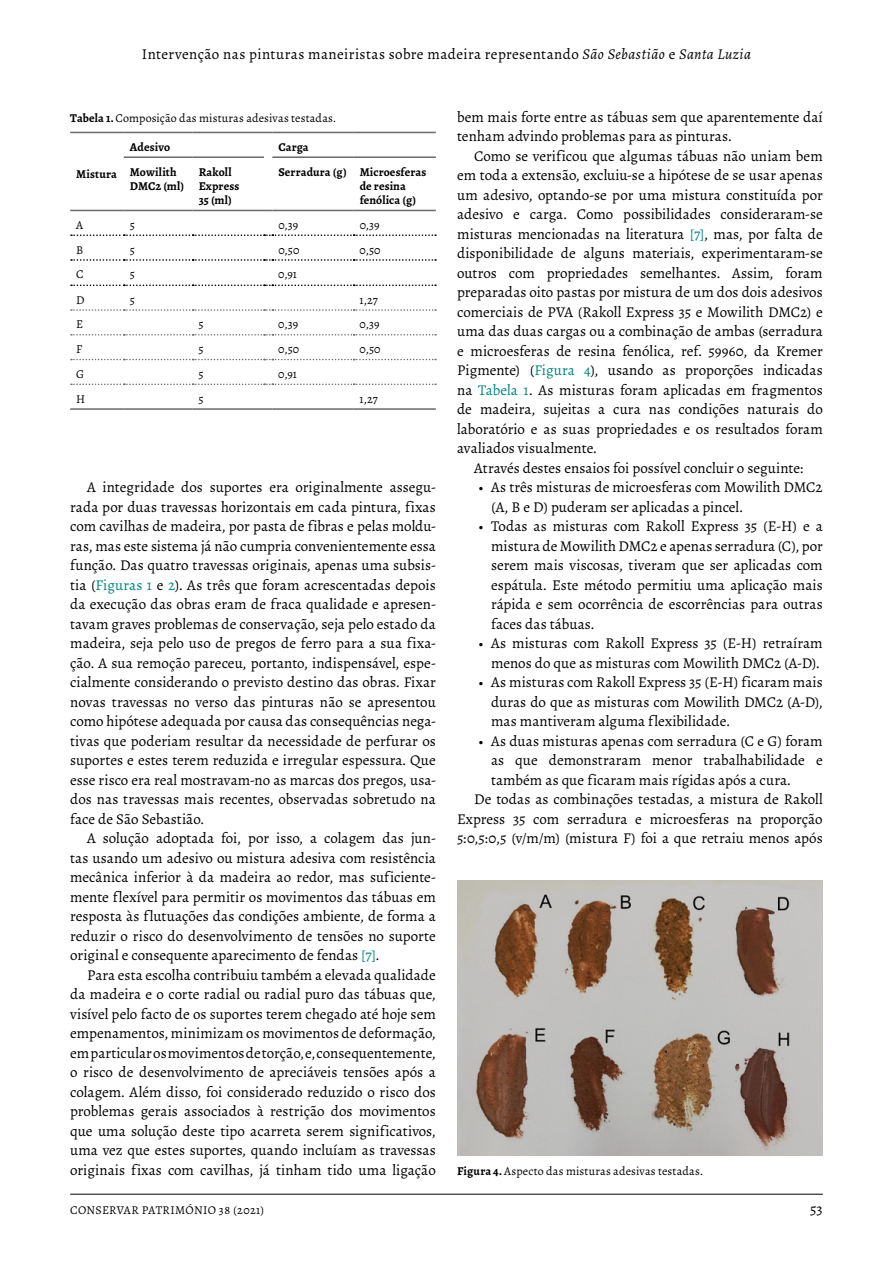
<style>
.page{position:relative;width:893px;height:1263px;background:#fff}
.page>*{position:absolute;margin:0;border:0;box-sizing:border-box;transform-origin:0 0}
.t1{font:15px/19.5px "Alegreya";color:#000;text-align:justify}
.t2{font:15px "Alegreya";letter-spacing:.025em;color:#000}
.t3{font:12px "Alegreya";letter-spacing:.015em;color:#000}
.t4{font:700 12px/14.2px "Alegreya";letter-spacing:.01em;color:#000}
.s1{font-style:italic}
.s2{font-weight:700}
.s3{color:#00867e}
</style>
<div class="page">
<hr style="left:70px;top:1194px;width:753px;height:1px;background:#000">
<hr style="left:70px;top:408px;width:54px;height:2px;background:#706f6f">
<hr style="left:124px;top:408px;width:69px;height:2px;background:#706f6f">
<hr style="left:193px;top:408px;width:71px;height:2px;background:#706f6f">
<svg style="left:264px;top:408px;width:8px;height:2px"></svg>
<hr style="left:272px;top:408px;width:82px;height:2px;background:#706f6f">
<hr style="left:354px;top:408px;width:82px;height:2px;background:#706f6f">
<svg style="left:71px;top:234px;width:365px;height:2px"></svg>
<svg style="left:71px;top:259px;width:365px;height:2px"></svg>
<svg style="left:71px;top:284px;width:365px;height:2px"></svg>
<hr style="left:70px;top:132px;width:54px;height:1px;background:#706f6f">
<hr style="left:124px;top:132px;width:69px;height:1px;background:#706f6f">
<hr style="left:193px;top:132px;width:71px;height:1px;background:#706f6f">
<hr style="left:272px;top:132px;width:82px;height:1px;background:#706f6f">
<hr style="left:354px;top:132px;width:82px;height:1px;background:#706f6f">
<hr style="left:124px;top:156px;width:69px;height:2px;background:#706f6f">
<hr style="left:193px;top:156px;width:71px;height:2px;background:#706f6f">
<hr style="left:272px;top:156px;width:82px;height:2px;background:#706f6f">
<hr style="left:354px;top:156px;width:82px;height:2px;background:#706f6f">
<hr style="left:70px;top:210px;width:54px;height:1px;background:#706f6f">
<hr style="left:124px;top:210px;width:69px;height:1px;background:#706f6f">
<hr style="left:193px;top:210px;width:71px;height:1px;background:#706f6f">
<hr style="left:272px;top:210px;width:82px;height:1px;background:#706f6f">
<hr style="left:354px;top:210px;width:82px;height:1px;background:#706f6f">
<svg style="left:71px;top:309px;width:365px;height:2px"></svg>
<svg style="left:71px;top:334px;width:365px;height:2px"></svg>
<svg style="left:71px;top:359px;width:365px;height:1px"></svg>
<svg style="left:71px;top:384px;width:365px;height:1px"></svg>
<img style="left:457px;top:881px;width:366px;height:274px">
<p class="t2" style="left:142px;top:44px;width:611px">Intervenção nas pinturas maneiristas sobre madeira representando <span class="s1">São Sebastião</span> e <span class="s1">Santa Luzia</span></p>
<p class="t3" style="left:70px;top:110px;width:267px"><span class="s2">Tabela 1.</span> Composição das misturas adesivas testadas.</p>
<p class="t4" style="left:76px;top:166px;width:42px">Mistura</p>
<p class="t4" style="left:130px;top:140px;width:42px">Adesivo</p>
<p class="t4" style="left:278px;top:140px;width:32px">Carga</p>
<p class="t4" style="left:130px;top:165px;width:56px">Mowilith<br>DMC2 (ml)</p>
<p class="t4" style="left:199px;top:165px;width:42px">Rakoll<br>Express<br>35 (ml)</p>
<p class="t4" style="left:360px;top:165px;width:68px;text-indent:-81px">Serradura (g) Microesferas de resina fenólica (g)</p>
<p class="t3" style="left:76px;top:218px;width:8px">A</p>
<p class="t3" style="left:130px;top:218px;width:7px">5</p>
<p class="t3" style="left:278px;top:218px;width:21px">0,39</p>
<p class="t3" style="left:360px;top:218px;width:21px">0,39</p>
<p class="t3" style="left:76px;top:242px;width:9px">B</p>
<p class="t3" style="left:130px;top:242px;width:7px">5</p>
<p class="t3" style="left:278px;top:242px;width:23px">0,50</p>
<p class="t3" style="left:360px;top:242px;width:23px">0,50</p>
<p class="t3" style="left:76px;top:267px;width:9px">C</p>
<p class="t3" style="left:130px;top:267px;width:7px">5</p>
<p class="t3" style="left:278px;top:267px;width:20px">0,91</p>
<p class="t3" style="left:76px;top:292px;width:10px">D</p>
<p class="t3" style="left:130px;top:292px;width:7px">5</p>
<p class="t3" style="left:360px;top:292px;width:20px">1,27</p>
<p class="t3" style="left:76px;top:317px;width:9px">E</p>
<p class="t3" style="left:199px;top:317px;width:7px">5</p>
<p class="t3" style="left:278px;top:317px;width:21px">0,39</p>
<p class="t3" style="left:360px;top:317px;width:21px">0,39</p>
<p class="t3" style="left:76px;top:342px;width:8px">F</p>
<p class="t3" style="left:199px;top:342px;width:7px">5</p>
<p class="t3" style="left:278px;top:342px;width:23px">0,50</p>
<p class="t3" style="left:360px;top:342px;width:23px">0,50</p>
<p class="t3" style="left:76px;top:367px;width:10px">G</p>
<p class="t3" style="left:199px;top:367px;width:7px">5</p>
<p class="t3" style="left:278px;top:367px;width:20px">0,91</p>
<p class="t3" style="left:76px;top:391px;width:11px">H</p>
<p class="t3" style="left:199px;top:391px;width:7px">5</p>
<p class="t3" style="left:360px;top:391px;width:20px">1,27</p>
<p class="t1" style="left:70px;top:477px;width:367px;text-indent:17px">A integridade dos suportes era originalmente assegu&shy;rada por duas travessas horizontais em cada pintura, fixas com cavilhas de madeira, por pasta de fibras e pelas moldu&shy;ras, mas este sistema já não cumpria convenientemente essa função. Das quatro travessas originais, apenas uma subsis&shy;tia (<span class="s3">Figuras 1</span> e <span class="s3">2</span>). As três que foram acrescentadas depois da execução das obras eram de fraca qualidade e apresen&shy;tavam graves problemas de conservação, seja pelo estado da madeira, seja pelo uso de pregos de ferro para a sua fixa&shy;ção. A sua remoção pareceu, portanto, indispensável, espe&shy;cialmente considerando o previsto destino das obras. Fixar novas travessas no verso das pinturas não se apresentou como hipótese adequada por causa das consequências nega&shy;tivas que poderiam resultar da necessidade de perfurar os suportes e estes terem reduzida e irregular espessura. Que esse risco era real mostravam-no as marcas dos pregos, usa&shy;dos nas travessas mais recentes, observadas sobretudo na face de São Sebastião.</p>
<p class="t1" style="left:70px;top:828px;width:367px;text-indent:17px">A solução adoptada foi, por isso, a colagem das jun&shy;tas usando um adesivo ou mistura adesiva com resistência mecânica inferior à da madeira ao redor, mas suficiente&shy;mente flexível para permitir os movimentos das tábuas em resposta às flutuações das condições ambiente, de forma a reduzir o risco do desenvolvimento de tensões no suporte original e consequente aparecimento de fendas <span class="s3">[7]</span>.</p>
<p class="t1" style="left:70px;top:965px;width:367px;text-indent:17px">Para esta escolha contribuiu também a elevada qualidade da madeira e o corte radial ou radial puro das tábuas que, visível pelo facto de os suportes terem chegado até hoje sem empenamentos, minimizam os movimentos de deformação, em particular os movimentos de torção, e, consequentemente, o risco de desenvolvimento de apreciáveis tensões após a colagem. Além disso, foi considerado reduzido o risco dos problemas gerais associados à restrição dos movimentos que uma solução deste tipo acarreta serem significativos, uma vez que estes suportes, quando incluíam as travessas originais fixas com cavilhas, já tinham tido uma ligação</p>
<p class="t1" style="left:457px;top:107px;width:367px">bem mais forte entre as tábuas sem que aparentemente daí tenham advindo problemas para as pinturas.</p>
<p class="t1" style="left:457px;top:146px;width:367px;text-indent:17px">Como se verificou que algumas tábuas não uniam bem em toda a extensão, excluiu-se a hipótese de se usar apenas um adesivo, optando-se por uma mistura constituída por adesivo e carga. Como possibilidades consideraram-se misturas mencionadas na literatura <span class="s3">[7]</span>, mas, por falta de disponibilidade de alguns materiais, experimentaram-se outros com propriedades semelhantes. Assim, foram preparadas oito pastas por mistura de um dos dois adesivos comerciais de PVA (Rakoll Express 35 e Mowilith DMC2) e uma das duas cargas ou a combinação de ambas (serradura e microesferas de resina fenólica, ref. 59960, da Kremer Pigmente) (<span class="s3">Figura 4</span>), usando as proporções indicadas na <span class="s3">Tabela 1</span>. As misturas foram aplicadas em fragmentos de madeira, sujeitas a cura nas condições naturais do laboratório e as suas propriedades e os resultados foram avaliados visualmente.</p>
<p class="t1" style="left:474px;top:458px;width:331px">Através destes ensaios foi possível concluir o seguinte:</p>
<p class="t1" style="left:491px;top:477px;width:333px;text-indent:-13px">• As três misturas de microesferas com Mowilith DMC2 (A, B e D) puderam ser aplicadas a pincel.</p>
<p class="t1" style="left:491px;top:516px;width:333px;text-indent:-13px">• Todas as misturas com Rakoll Express 35 (E-H) e a mistura de Mowilith DMC2 e apenas serradura (C), por serem mais viscosas, tiveram que ser aplicadas com espátula. Este método permitiu uma aplicação mais rápida e sem ocorrência de escorrências para outras faces das tábuas.</p>
<p class="t1" style="left:478px;top:633px;width:346px;text-align:right">• As misturas com Rakoll Express 35 (E-H) retraíram menos do que as misturas com Mowilith DMC2 (A-D).</p>
<p class="t1" style="left:491px;top:672px;width:333px;text-indent:-13px">• As misturas com Rakoll Express 35 (E-H) ficaram mais duras do que as misturas com Mowilith DMC2 (A-D), mas mantiveram alguma flexibilidade.</p>
<p class="t1" style="left:478px;top:731px;width:346px">• As duas misturas apenas com serradura (C e G) foram</p>
<p class="t1" style="left:491px;top:750px;width:333px">as que demonstraram menor trabalhabilidade e</p>
<p class="t1" style="left:491px;top:770px;width:301px">também as que ficaram mais rígidas após a cura.</p>
<p class="t1" style="left:474px;top:789px;width:350px">De todas as combinações testadas, a mistura de Rakoll</p>
<p class="t1" style="left:457px;top:809px;width:367px">Express 35 com serradura e microesferas na proporção</p>
<p class="t1" style="left:457px;top:828px;width:367px">5:0,5:0,5 (v/m/m) (mistura F) foi a que retraiu menos após</p>
<p class="t3" style="left:457px;top:1163px;width:247px"><span class="s2">Figura 4.</span> Aspecto das misturas adesivas testadas.</p>
<p class="t3" style="left:70px;top:1202px;width:196px">CONSERVAR PATRIMÓNIO 38 (2021)</p>
<p class="t1" style="left:810px;top:1199px;width:14px">53</p>
</div>
